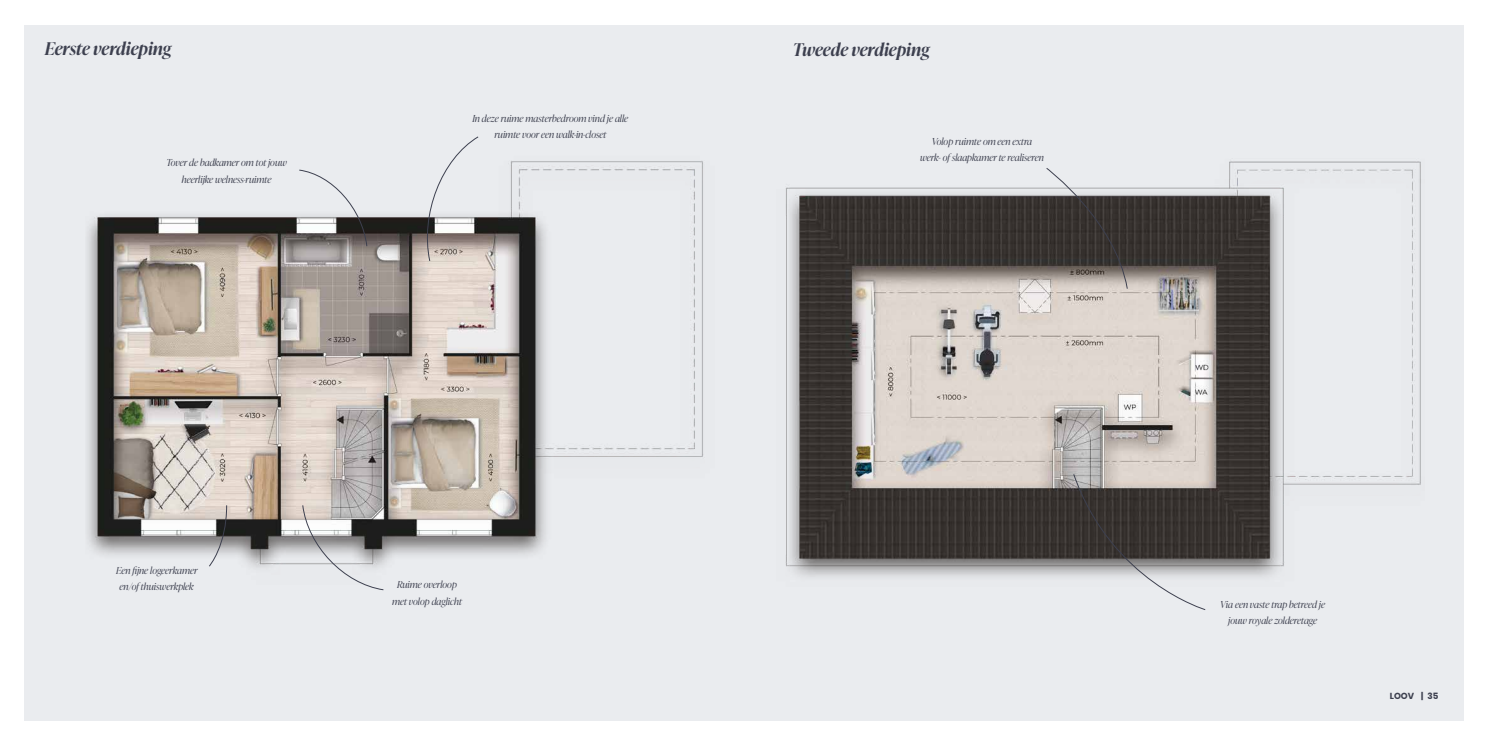
<style>
.page{position:relative;width:1489px;height:745px;background:#fff}
.page>*{position:absolute;margin:0;border:0;box-sizing:border-box;transform-origin:0 0}
.t1{font:italic 600 17.5px "Ivy Presto Display";color:#3d404f}
.t2{font:italic 300 9.62px/16.6px "Ivy Presto Display";color:#3d404f;text-align:center}
.t3{font:700 8.75px "Poppins";color:#3d404f}
</style>
<div class="page">
<div style="left:25px;top:25px;width:1438px;height:694px;background:#eaecef"></div>
<img style="left:87px;top:161px;width:617px;height:430px">
<svg style="left:298px;top:169px;width:70px;height:78px"></svg>
<svg style="left:208px;top:504px;width:19px;height:62px"></svg>
<svg style="left:420px;top:136px;width:59px;height:126px"></svg>
<svg style="left:302px;top:504px;width:82px;height:86px"></svg>
<img style="left:785px;top:161px;width:636px;height:449px">
<svg style="left:1072px;top:473px;width:133px;height:137px"></svg>
<svg style="left:1045px;top:167px;width:83px;height:122px"></svg>
<h1 class="t1" style="left:45px;top:36px;width:128px">Eerste verdieping</h1>
<p class="t2" style="left:166px;top:154px;width:122px">Tover de badkamer om tot jouw heerlijke welness-ruimte</p>
<p class="t2" style="left:472px;top:109px;width:157px">In deze ruime masterbedroom vind je alle ruimte voor een walk-in-closet</p>
<p class="t2" style="left:116px;top:561px;width:83px">Een fijne logeerkamer en/of thuiswerkplek</p>
<p class="t2" style="left:392px;top:575px;width:71px">Ruime overloop met volop daglicht</p>
<h1 class="t1" style="left:792px;top:37px;width:138px">Tweede verdieping</h1>
<p class="t2" style="left:920px;top:132px;width:125px">Volop ruimte om een extra<br>werk- of slaapkamer te realiseren</p>
<p class="t2" style="left:1220px;top:595px;width:106px">Via een vaste trap betreed je jouw royale zolderetage</p>
<p class="t3" style="left:1389px;top:690px;width:50px">LOOV | 35</p>
</div>
